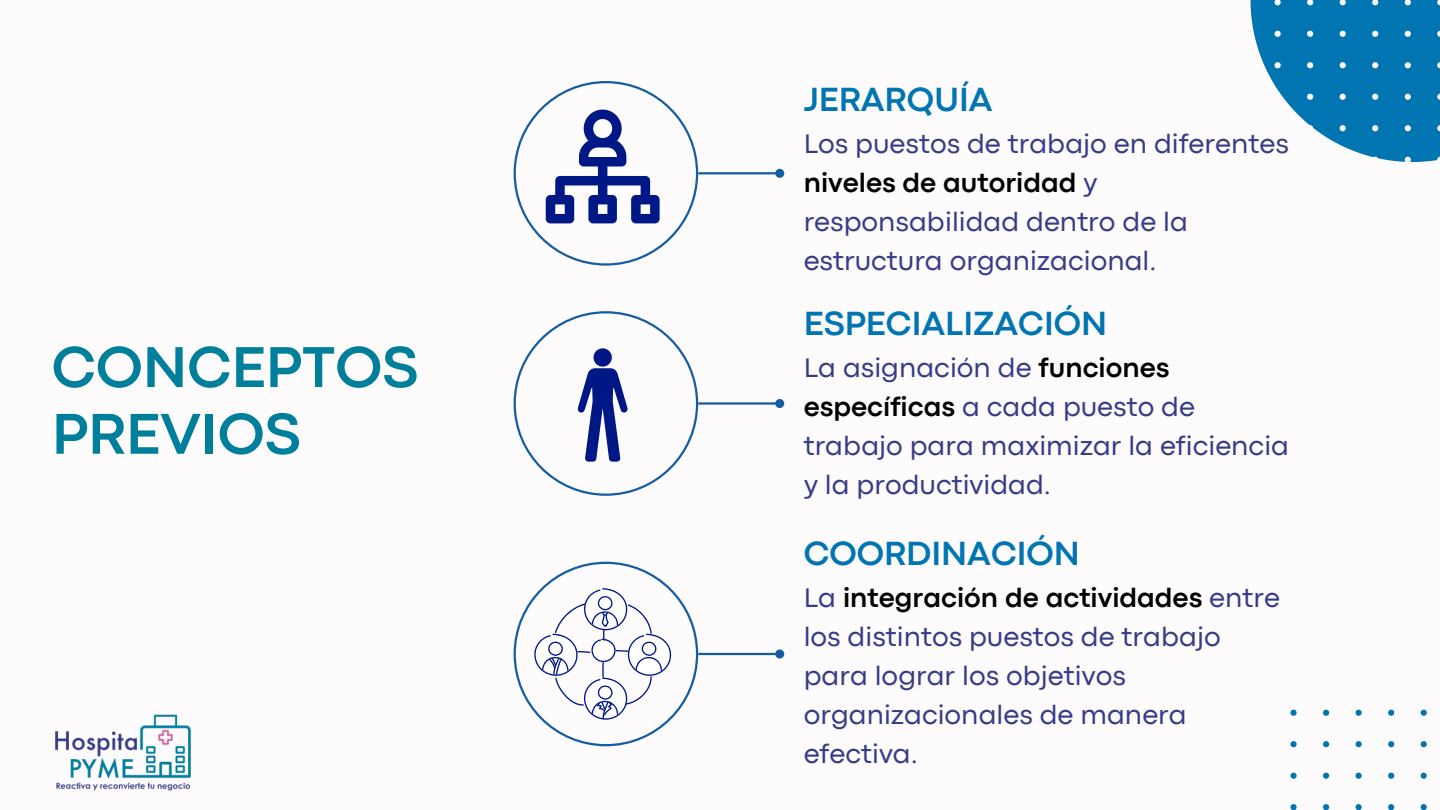
<style>
.page{position:relative;width:1440px;height:810px;background:#fdfbfb}
.page>*{position:absolute;margin:0;border:0;box-sizing:border-box;transform-origin:0 0}
.t1{font:700 60px/66.8px "Codec Pro";color:#007f9d}
.t2{font:700 35px "Codec Pro";color:#0075b2}
.t3{font:28px/39px "Codec Pro";color:#373c87}
.s1{font-weight:700;color:#000}
</style>
<div class="page">
<svg style="left:1290px;top:710px;width:137px;height:100px"></svg>
<svg style="left:1250px;top:0;width:190px;height:162px"></svg>
<hr style="left:698px;top:172px;width:78px;height:2px;background:#145da0">
<div style="left:776px;top:170px;width:7px;height:7px;background:#145da0;border-radius:50%"></div>
<div style="left:775px;top:169px;width:9px;height:9px;border:2px solid #145da0;border-radius:50%"></div>
<img style="left:55px;top:714px;width:136px;height:77px">
<hr style="left:698px;top:402px;width:78px;height:3px;background:#145da0">
<div style="left:776px;top:400px;width:7px;height:7px;background:#145da0;border-radius:50%"></div>
<div style="left:775px;top:399px;width:9px;height:9px;border:2px solid #145da0;border-radius:50%"></div>
<hr style="left:698px;top:653px;width:78px;height:2px;background:#145da0">
<div style="left:776px;top:651px;width:7px;height:6px;background:#145da0;border-radius:50%"></div>
<div style="left:775px;top:649px;width:9px;height:9px;border:2px solid #145da0;border-radius:50%"></div>
<svg style="left:514px;top:81px;width:184px;height:185px"></svg>
<svg style="left:514px;top:311px;width:184px;height:185px"></svg>
<svg style="left:514px;top:562px;width:184px;height:184px"></svg>
<p class="t1" style="left:52px;top:338px;width:368px">CONCEPTOS<br>PREVIOS</p>
<p class="t2" style="left:804px;top:87px;width:190px">JERARQUÍA</p>
<h2 class="t3" style="left:804px;top:126px;width:487px">Los puestos de trabajo en diferentes <span class="s1">niveles de autoridad</span> y responsabilidad dentro de la estructura organizacional.</h2>
<h1 class="t2" style="left:804px;top:311px;width:305px">ESPECIALIZACIÓN</h1>
<h2 class="t3" style="left:804px;top:351px;width:487px">La asignación de <span class="s1">funciones específicas</span> a cada puesto de trabajo para maximizar la eficiencia y la productividad.</h2>
<p class="t2" style="left:804px;top:541px;width:278px">COORDINACIÓN</p>
<p class="t3" style="left:804px;top:580px;width:478px">La <span class="s1">integración de actividades</span> entre los distintos puestos de trabajo para lograr los objetivos organizacionales de manera efectiva.</p>
</div>
